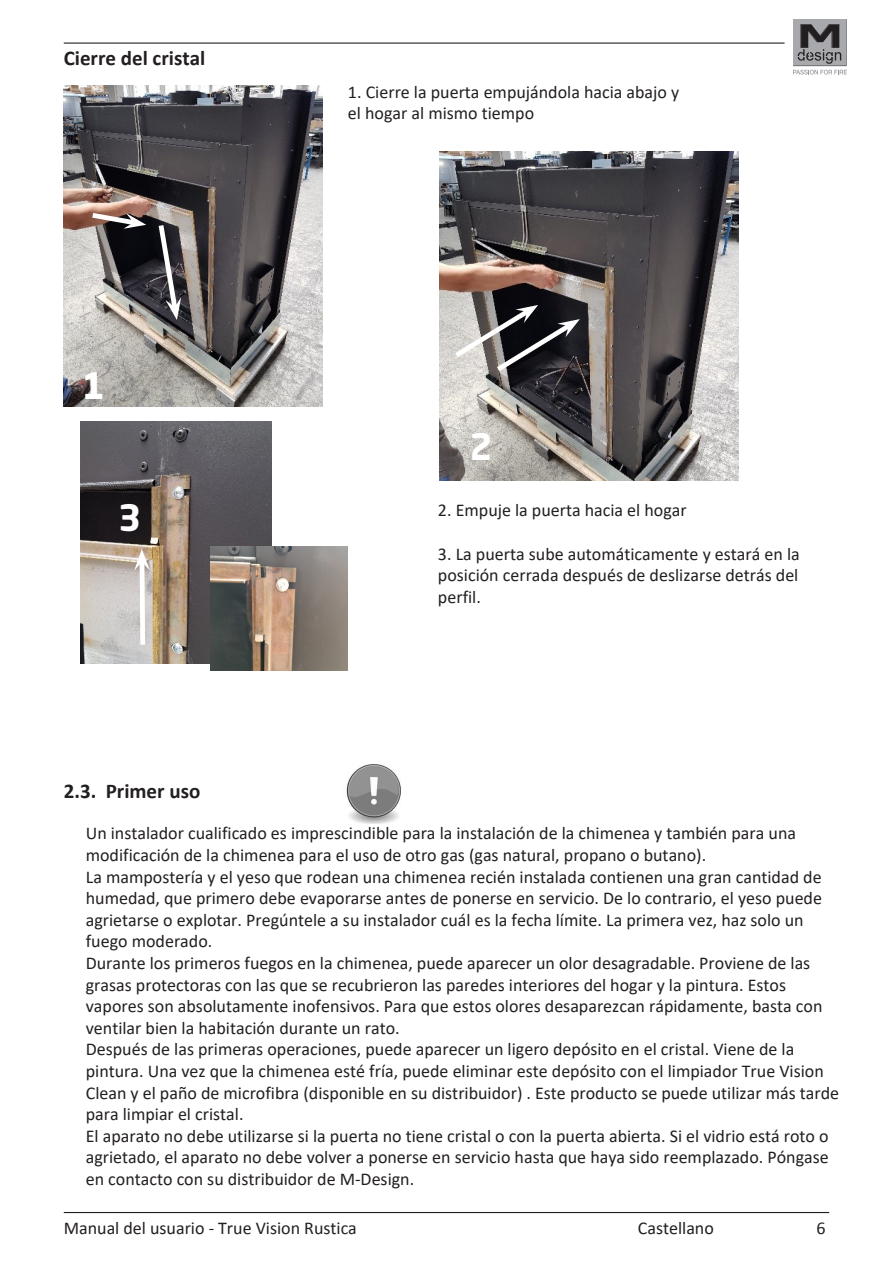
<style>
.page{position:relative;width:893px;height:1263px;background:#fff}
.page>*{position:absolute;margin:0;border:0;box-sizing:border-box;transform-origin:0 0}
.t1{font:700 36px "Neo Sans W1 G";color:#fff}
.t2{font:700 21px "Calibri";color:#231f20}
.t3{font:18px/21.6px "Calibri";color:#231f20}
</style>
<div class="page">
<hr style="left:64px;top:1212px;width:765px;height:1px;background:#231f20">
<img style="left:64px;top:85px;width:258px;height:322px">
<svg style="left:155px;top:220px;width:26px;height:100px"></svg>
<svg style="left:87px;top:210px;width:59px;height:19px"></svg>
<img style="left:439px;top:151px;width:300px;height:330px">
<svg style="left:450px;top:305px;width:130px;height:71px;background:#686667"></svg>
<img style="left:81px;top:421px;width:190px;height:243px">
<svg style="left:134px;top:549px;width:16px;height:101px"></svg>
<img style="left:210px;top:546px;width:137px;height:125px">
<img style="left:346px;top:764px;width:55px;height:60px">
<hr style="left:64px;top:43px;width:720px;height:1px;background:#231f20">
<svg style="left:793px;top:19px;width:54px;height:56px;background:#8f8f91"></svg>
<p class="t2" style="left:64px;top:44px;width:143px">Cierre del cristal</p>
<p class="t1" style="left:82px;top:363px;width:25px">1</p>
<p class="t1" style="left:118px;top:495px;width:25px">3</p>
<p class="t2" style="left:64px;top:776px;width:138px">2.3. Primer uso</p>
<p class="t3" style="left:348px;top:81px;width:333px">1. Cierre la puerta empujándola hacia abajo y el hogar al mismo tiempo</p>
<p class="t1" style="left:470px;top:423px;width:25px">2</p>
<p class="t3" style="left:438px;top:499px;width:250px">2. Empuje la puerta hacia el hogar</p>
<p class="t3" style="left:438px;top:542px;width:363px;text-align:justify">3. La puerta sube automáticamente y estará en la posición cerrada después de deslizarse detrás del perfil.</p>
<p class="t3" style="left:86px;top:822px;width:755px">Un instalador cualificado es imprescindible para la instalación de la chimenea y también para una modificación de la chimenea para el uso de otro gas (gas natural, propano o butano).<br>La mampostería y el yeso que rodean una chimenea recién instalada contienen una gran cantidad de humedad, que primero debe evaporarse antes de ponerse en servicio. De lo contrario, el yeso puede agrietarse o explotar. Pregúntele a su instalador cuál es la fecha límite. La primera vez, haz solo un fuego moderado.<br>Durante los primeros fuegos en la chimenea, puede aparecer un olor desagradable. Proviene de las grasas protectoras con las que se recubrieron las paredes interiores del hogar y la pintura. Estos vapores son absolutamente inofensivos. Para que estos olores desaparezcan rápidamente, basta con ventilar bien la habitación durante un rato.<br>Después de las primeras operaciones, puede aparecer un ligero depósito en el cristal. Viene de la pintura. Una vez que la chimenea esté fría, puede eliminar este depósito con el limpiador True Vision Clean y el paño de microfibra (disponible en su distribuidor) . Este producto se puede utilizar más tarde para limpiar el cristal.<br>El aparato no debe utilizarse si la puerta no tiene cristal o con la puerta abierta. Si el vidrio está roto o agrietado, el aparato no debe volver a ponerse en servicio hasta que haya sido reemplazado. Póngase en contacto con su distribuidor de M-Design.</p>
<p class="t3" style="left:64px;top:1217px;width:295px">Manual del usuario - True Vision Rustica</p>
<p class="t3" style="left:638px;top:1217px;width:78px">Castellano</p>
<p class="t3" style="left:816px;top:1217px;width:11px">6</p>
</div>
